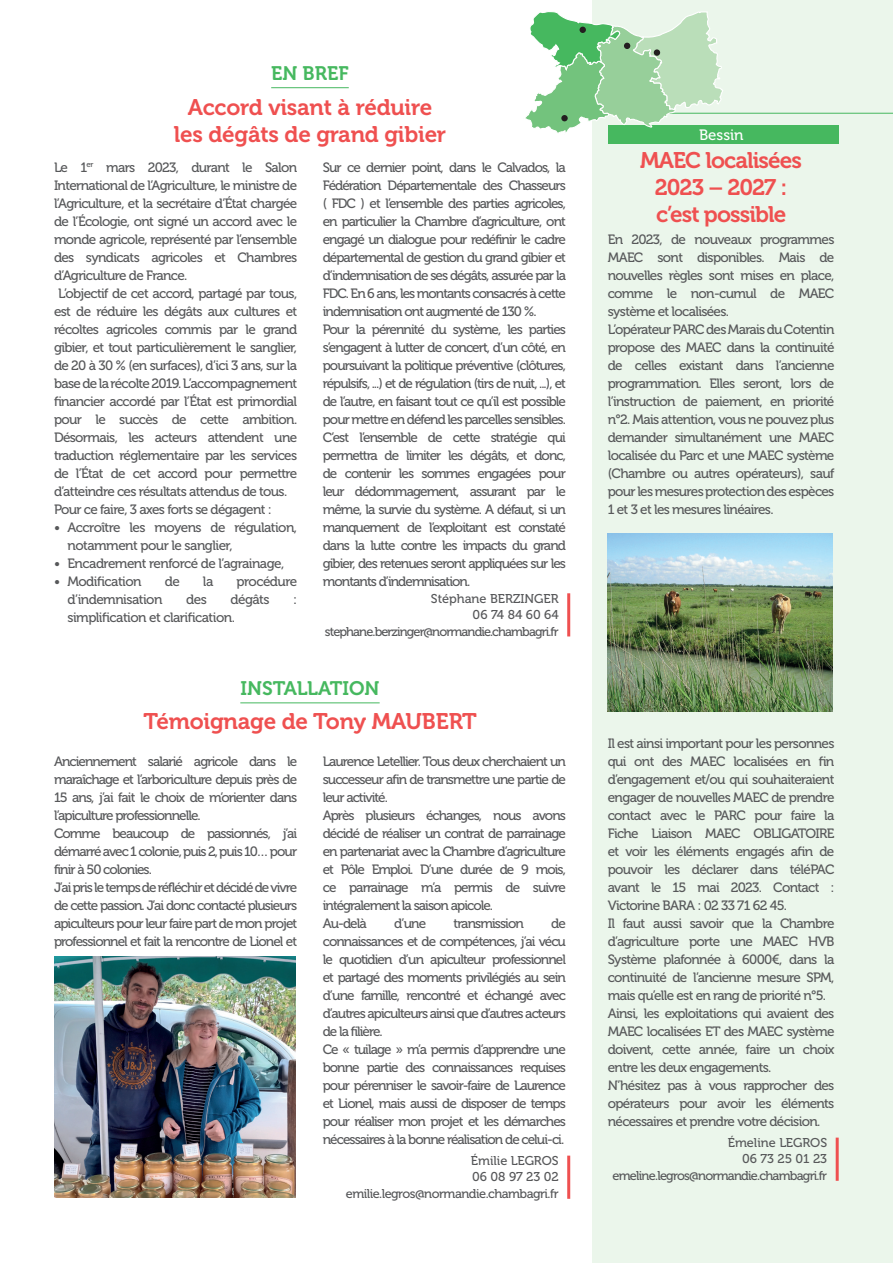
<style>
.page{position:relative;width:893px;height:1263px;background:#fff}
.page>*{position:absolute;margin:0;border:0;box-sizing:border-box;transform-origin:0 0}
.t1{font:22.5px/27px "Museo 700";letter-spacing:-.01em;color:#ef5050;text-align:center}
.t2{font:22.5px/27px "Museo 700";letter-spacing:-.04em;color:#ef5050;text-align:center}
.t3{font:19.5px "Museo 700";color:#46b85f}
.t4{font:15px "Museo 500";color:#fff}
.t5{font:13.5px/18px "Museo 500";letter-spacing:-.07em;color:#57585a}
.t6{font:13.5px/18px "Museo 500";letter-spacing:-.05em;color:#57585a}
.t7{font:13.5px/18px "Museo 500";letter-spacing:-.04em;color:#57585a}
.t8{font:12.75px/16.5px "Museo 500";letter-spacing:-.07em;color:#57585a;text-align:right}
.t9{font:12.75px/16.5px "Museo 500";letter-spacing:-.06em;color:#57585a;text-align:right}
.t10{font:12.75px/16.5px "Museo 500";letter-spacing:-.04em;color:#57585a;text-align:right}
</style>
<div class="page">
<div style="left:592px;top:0;width:301px;height:1263px;background:#ebf6eb"></div>
<hr style="left:608px;top:113px;width:285px;height:1px;background:#46b85f">
<div style="left:608px;top:125px;width:231px;height:19px;background:#46b85f"></div>
<hr style="left:836px;top:1137px;width:3px;height:44px;background:#ef5050">
<hr style="left:567px;top:593px;width:3px;height:43px;background:#ef5050">
<hr style="left:271px;top:87px;width:78px;height:1px;background:#46b85f">
<hr style="left:240px;top:702px;width:140px;height:1px;background:#46b85f">
<hr style="left:567px;top:1155px;width:3px;height:44px;background:#ef5050">
<img style="left:54px;top:957px;width:242px;height:241px">
<img style="left:608px;top:533px;width:224px;height:179px">
<svg style="left:525px;top:11px;width:198px;height:122px"></svg>
<h2 class="t3" style="left:271px;top:62px;width:79px">EN BREF</h2>
<h1 class="t1" style="left:174px;top:94px;width:274px">Accord visant à réduire les dégâts de grand gibier</h1>
<p class="t6" style="left:54px;top:159px;width:245px">Le 1<sup>er</sup> mars 2023, durant le Salon</p>
<p class="t6" style="left:54px;top:176px;width:245px">International de l’Agriculture, le ministre de</p>
<p class="t6" style="left:54px;top:194px;width:245px">l’Agriculture, et la secrétaire d’État chargée</p>
<p class="t6" style="left:54px;top:212px;width:245px">de l’Écologie, ont signé un accord avec le</p>
<p class="t6" style="left:54px;top:230px;width:245px">monde agricole, représenté par l’ensemble</p>
<p class="t6" style="left:54px;top:248px;width:245px">des syndicats agricoles et Chambres</p>
<p class="t6" style="left:54px;top:266px;width:135px">d’Agriculture de France.</p>
<p class="t6" style="left:58px;top:284px;width:240px">L’objectif de cet accord, partagé par tous,</p>
<p class="t6" style="left:54px;top:302px;width:245px">est de réduire les dégâts aux cultures et</p>
<p class="t6" style="left:54px;top:320px;width:245px">récoltes agricoles commis par le grand</p>
<p class="t6" style="left:54px;top:338px;width:245px">gibier, et tout particulièrement le sanglier,</p>
<p class="t6" style="left:54px;top:356px;width:245px">de 20 à 30 % (en surfaces), d’ici 3 ans, sur la</p>
<p class="t6" style="left:54px;top:374px;width:245px">base de la récolte 2019. L’accompagnement</p>
<p class="t6" style="left:54px;top:392px;width:245px">financier accordé par l’État est primordial</p>
<p class="t6" style="left:54px;top:410px;width:245px">pour le succès de cette ambition.</p>
<p class="t6" style="left:54px;top:428px;width:245px">Désormais, les acteurs attendent une</p>
<p class="t6" style="left:54px;top:446px;width:245px">traduction réglementaire par les services</p>
<p class="t6" style="left:54px;top:464px;width:245px">de l’État de cet accord pour permettre</p>
<p class="t6" style="left:54px;top:482px;width:235px">d’atteindre ces résultats attendus de tous.</p>
<p class="t6" style="left:54px;top:500px;width:219px">Pour ce faire, 3 axes forts se dégagent :</p>
<p class="t7" style="left:68px;top:518px;width:231px;text-indent:-14px">• Accroître les moyens de régulation, notamment pour le sanglier,</p>
<p class="t7" style="left:54px;top:554px;width:232px">• Encadrement renforcé de l’agrainage,</p>
<p class="t7" style="left:54px;top:572px;width:89px">• Modification</p>
<p class="t5" style="left:165px;top:572px;width:17px">de</p>
<p class="t5" style="left:203px;top:572px;width:12px">la</p>
<p class="t7" style="left:237px;top:572px;width:62px">procédure</p>
<p class="t7" style="left:68px;top:590px;width:96px">d’indemnisation</p>
<p class="t5" style="left:186px;top:590px;width:22px">des</p>
<p class="t5" style="left:230px;top:590px;width:41px">dégâts</p>
<p class="t5" style="left:293px;top:590px;width:5px">:</p>
<p class="t7" style="left:68px;top:608px;width:169px">simplification et clarification.</p>
<p class="t5" style="left:323px;top:158px;width:245px">Sur ce dernier point, dans le Calvados, la Fédération Départementale des Chasseurs ( FDC ) et l’ensemble des parties agricoles, en particulier la Chambre d’agriculture, ont engagé un dialogue pour redéfinir le cadre départemental de gestion du grand gibier et d’indemnisation de ses dégâts, assurée par la FDC. En 6 ans, les montants consacrés à cette indemnisation ont augmenté de 130 %.<br>Pour la pérennité du système, les parties s’engagent à lutter de concert, d’un côté, en poursuivant la politique préventive (clôtures, répulsifs, ...) et de régulation (tirs de nuit, ...), et de l’autre, en faisant tout ce qu’il est possible pour mettre en défend les parcelles sensibles.<br>C’est l’ensemble de cette stratégie qui permettra de limiter les dégâts, et donc, de contenir les sommes engagées pour leur dédommagement, assurant par le même, la survie du système. A défaut, si un manquement de l’exploitant est constaté dans la lutte contre les impacts du grand gibier, des retenues seront appliquées sur les montants d’indemnisation.</p>
<p class="t8" style="left:325px;top:590px;width:235px">Stéphane BERZINGER<br>06 74 84 60 64 stephane.berzinger@normandie.chambagri.fr</p>
<h2 class="t3" style="left:240px;top:677px;width:141px">INSTALLATION</h2>
<h1 class="t1" style="left:144px;top:708px;width:335px">Témoignage de Tony MAUBERT</h1>
<p class="t5" style="left:54px;top:753px;width:245px">Anciennement salarié agricole dans le maraîchage et l’arboriculture depuis près de 15 ans, j’ai fait le choix de m’orienter dans l’apiculture professionnelle.<br>Comme beaucoup de passionnés, j’ai démarré avec 1 colonie, puis 2, puis 10… pour finir à 50 colonies.<br>J’ai pris le temps de réfléchir et décidé de vivre de cette passion. J’ai donc contacté plusieurs apiculteurs pour leur faire part de mon projet professionnel et fait la rencontre de Lionel et</p>
<p class="t5" style="left:323px;top:753px;width:245px">Laurence Letellier. Tous deux cherchaient un successeur afin de transmettre une partie de leur activité.<br>Après plusieurs échanges, nous avons décidé de réaliser un contrat de parrainage en partenariat avec la Chambre d’agriculture et Pôle Emploi. D’une durée de 9 mois, ce parrainage m’a permis de suivre intégralement la saison apicole.<br>Au-delà</p>
<p class="t5" style="left:394px;top:914px;width:33px">d’une</p>
<p class="t5" style="left:454px;top:914px;width:72px">transmission</p>
<p class="t5" style="left:323px;top:914px;width:245px;text-indent:229px">de connaissances et de compétences, j’ai vécu le quotidien d’un apiculteur professionnel et partagé des moments privilégiés au sein d’une famille, rencontré et échangé avec d’autres apiculteurs ainsi que d’autres acteurs de la filière.<br>Ce « tuilage » m’a permis d’apprendre une bonne partie des connaissances requises pour pérenniser le savoir-faire de Laurence et Lionel, mais aussi de disposer de temps pour réaliser mon projet et les démarches nécessaires à la bonne réalisation de celui-ci.</p>
<p class="t10" style="left:346px;top:1152px;width:214px">Émilie LEGROS<br>06 08 97 23 02 emilie.legros@normandie.chambagri.fr</p>
<p class="t4" style="left:699px;top:126px;width:46px">Bessin</p>
<h1 class="t2" style="left:640px;top:147px;width:163px">MAEC localisées<br>2023 – 2027 : c’est possible</h1>
<p class="t6" style="left:608px;top:231px;width:228px">En 2023, de nouveaux programmes MAEC sont disponibles. Mais de nouvelles règles sont mises en place, comme le non-cumul de MAEC système et localisées.<br>L’opérateur PARC des Marais du Cotentin propose des MAEC dans la continuité de celles existant dans l’ancienne programmation. Elles seront, lors de l’instruction de paiement, en priorité n°2. Mais attention, vous ne pouvez plus demander simultanément une MAEC localisée du Parc et une MAEC système (Chambre ou autres opérateurs), sauf pour les mesures protection des espèces 1 et 3 et les mesures linéaires.</p>
<p class="t6" style="left:608px;top:734px;width:228px">Il est ainsi important pour les personnes qui ont des MAEC localisées en fin d’engagement et/ou qui souhaiteraient engager de nouvelles MAEC de prendre contact avec le PARC pour faire la Fiche Liaison MAEC OBLIGATOIRE et voir les éléments engagés afin de pouvoir les déclarer dans téléPAC avant le 15 mai 2023. Contact :<br>Victorine BARA : 02 33 71 62 45.<br>Il faut aussi savoir que la Chambre d’agriculture porte une MAEC HVB Système plafonnée à 6000€, dans la continuité de l’ancienne mesure SPM, mais qu’elle est en rang de priorité n°5.<br>Ainsi, les exploitations qui avaient des MAEC localisées ET des MAEC système doivent, cette année, faire un choix entre les deux engagements.<br>N’hésitez pas à vous rapprocher des opérateurs pour avoir les éléments nécessaires et prendre votre décision.</p>
<p class="t9" style="left:612px;top:1134px;width:216px">Émeline LEGROS<br>06 73 25 01 23 emeline.legros@normandie.chambagri.fr</p>
</div>
